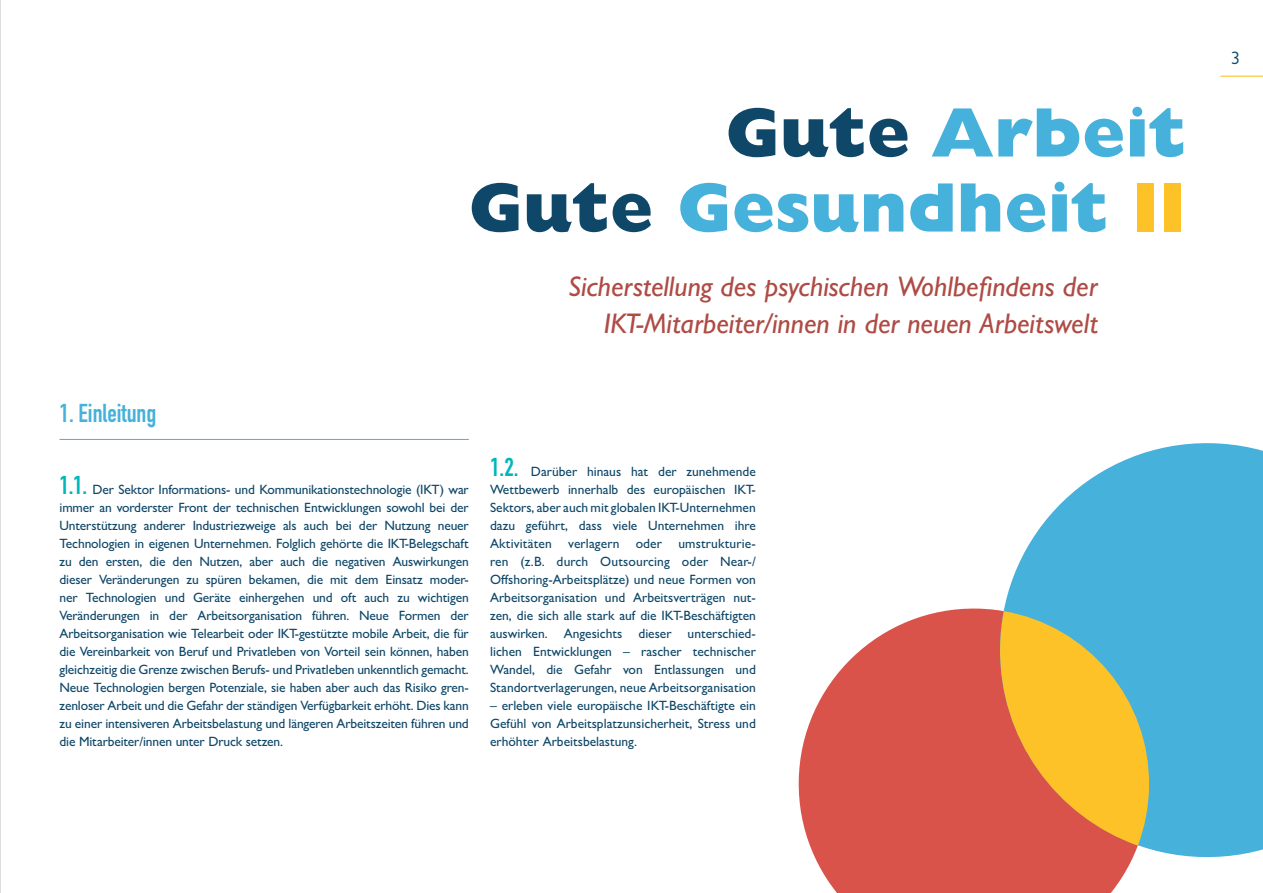
<style>
.page{position:relative;width:1263px;height:893px;background:#fff}
.page>*{position:absolute;margin:0;border:0;box-sizing:border-box;transform-origin:0 0}
.t1{font:800 70.5px/75px "Gill Sans MT Pro";color:#46b1db;text-align:right}
.t2{font:italic 500 28.5px/37.5px "Gill Sans MT Pro";color:#ae4b44;text-align:right}
.t3{font:25.5px "DIN Engschrift Std";color:#46b1db}
.t4{font:18px "Gill Sans MT Pro";color:#0f4768}
.t5{font:500 13.5px/18px "Gill Sans MT Pro";color:#0f4768;text-align:justify}
.s1{color:#0f4768}
.s2{color:#fec229}
.s3{font-family:"DIN Engschrift Std";font-weight:400;font-size:25.5px;color:#00b6ba}
</style>
<div class="page">
<svg style="left:798px;top:608px;width:334px;height:285px;background:#df6c65"></svg>
<svg style="left:998px;top:443px;width:265px;height:416px;background:#63b9dc"></svg>
<svg style="left:998px;top:611px;width:152px;height:235px;background:#d6a34e"></svg>
<hr style="left:0;top:0;width:1px;height:893px;background:#d1d3d4">
<hr style="left:60px;top:439px;width:409px;height:1px;background:#46b1db">
<hr style="left:1220px;top:76px;width:43px;height:1px;background:#fdb913">
<h1 class="t1" style="left:468px;top:95px;width:720px"><span class="s1">Gute</span> Arbeit<br><span class="s1">Gute</span> Gesundheit <span class="s2">II</span></h1>
<h2 class="t2" style="left:568px;top:267px;width:531px">Sicherstellung des psychischen Wohlbefindens der<br>IKT-Mitarbeiter/innen in der neuen Arbeitswelt</h2>
<h3 class="t3" style="left:60px;top:398px;width:98px">1. Einleitung</h3>
<p class="t5" style="left:60px;top:480px;width:411px"><span class="s3">1.1.</span> Der Sektor Informations- und Kommunikationstechnologie (IKT) war immer an vorderster Front der technischen Entwicklungen sowohl bei der Unterstützung anderer Industriezweige als auch bei der Nutzung neuer Technologien in eigenen Unternehmen. Folglich gehörte die IKT-Belegschaft zu den ersten, die den Nutzen, aber auch die negativen Auswirkungen dieser Veränderungen zu spüren bekamen, die mit dem Einsatz moder&shy;ner Technologien und Geräte einhergehen und oft auch zu wichtigen Veränderungen in der Arbeitsorganisation führen. Neue Formen der Arbeitsorganisation wie Telearbeit oder IKT-gestützte mobile Arbeit, die für die Vereinbarkeit von Beruf und Privatleben von Vorteil sein können, haben gleichzeitig die Grenze zwischen Berufs- und Privatleben unkenntlich gemacht.<br>Neue Technologien bergen Potenziale, sie haben aber auch das Risiko gren&shy;zenloser Arbeit und die Gefahr der ständigen Verfügbarkeit erhöht. Dies kann zu einer intensiveren Arbeitsbelastung und längeren Arbeitszeiten führen und die Mitarbeiter/innen unter Druck setzen.</p>
<p class="t5" style="left:490px;top:462px;width:267px"><span class="s3">1.2.</span> Darüber hinaus hat der zunehmende Wettbewerb innerhalb des europäischen IKT-Sektors, aber auch mit globalen IKT-Unternehmen dazu geführt, dass viele Unternehmen ihre Aktivitäten verlagern oder umstrukturie&shy;ren (z.B. durch Outsourcing oder Near-/ Offshoring-Arbeitsplätze) und neue Formen von Arbeitsorganisation und Arbeitsverträgen nut&shy;zen, die sich alle stark auf die IKT-Beschäftigten auswirken. Angesichts dieser unterschied&shy;lichen Entwicklungen – rascher technischer Wandel, die Gefahr von Entlassungen und Standortverlagerungen, neue Arbeitsorganisation</p>
<p class="t5" style="left:490px;top:696px;width:267px">– erleben viele europäische IKT-Beschäftigte ein Gefühl von Arbeitsplatzunsicherheit, Stress und erhöhter Arbeitsbelastung.</p>
<h3 class="t4" style="left:1231px;top:48px;width:10px">3</h3>
</div>
